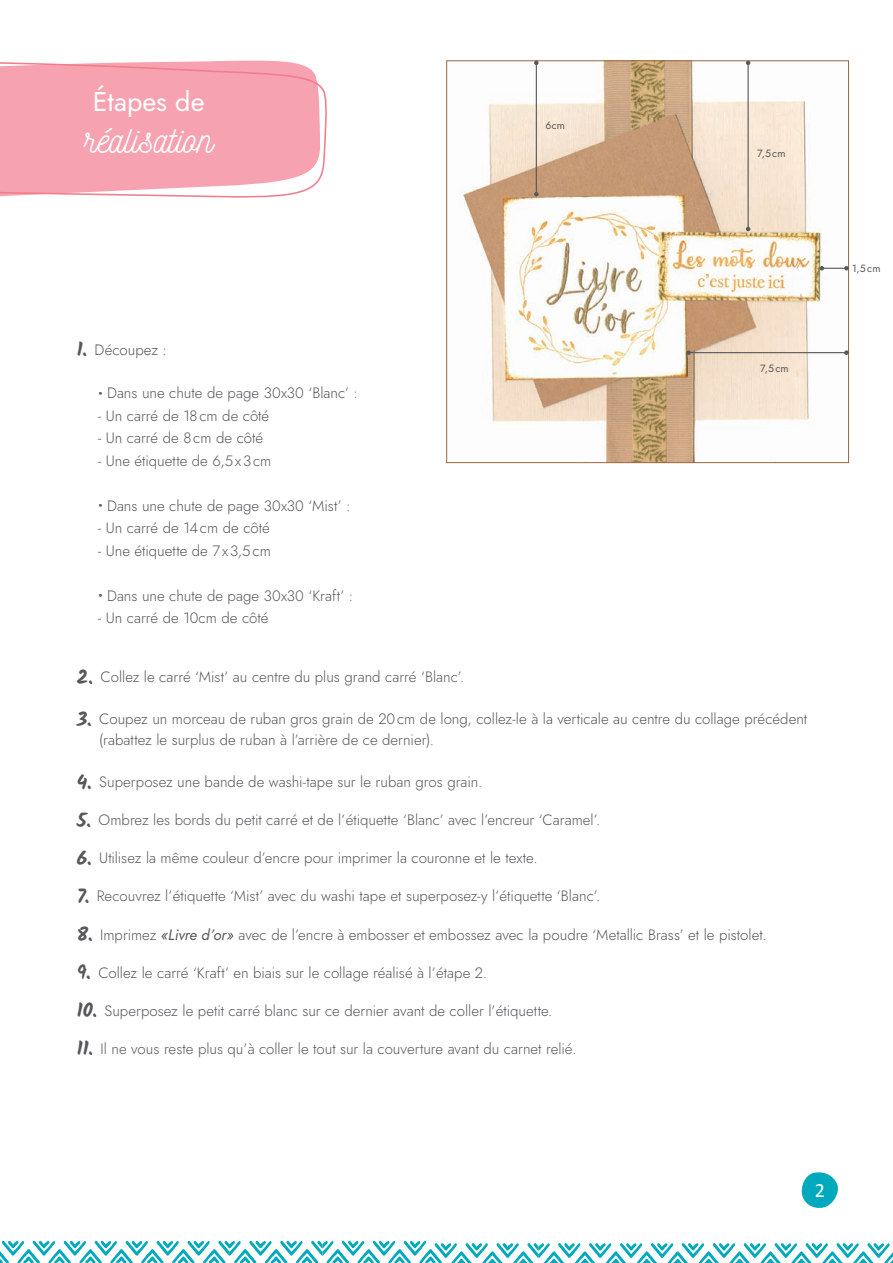
<style>
.page{position:relative;width:893px;height:1263px;background:#fff}
.page>*{position:absolute;margin:0;border:0;box-sizing:border-box;transform-origin:0 0}
.t1{font:37.5px "Nickainley";color:#fff}
.t2{font:27px "Jost";color:#fff}
.t3{font:20.25px "Calibri";color:#fff}
.t4{font:300 15px/21px "Jost";color:#57585a}
.t5{font:10.5px "Jost";letter-spacing:.02em;color:#57585a}
.s1{font-family:"Kalam";font-weight:700;font-size:19.5px}
.s2{font-weight:700}
.s3{font-weight:400;font-style:italic}
</style>
<div class="page">
<svg style="left:0;top:1240px;width:893px;height:23px"></svg>
<svg style="left:0;top:60px;width:327px;height:138px;background:#f6aab8"></svg>
<svg style="left:801px;top:1172px;width:37px;height:36px"></svg>
<img style="left:463px;top:63px;width:384px;height:398px">
<svg style="left:820px;top:266px;width:29px;height:4px"></svg>
<hr style="left:747px;top:63px;width:2px;height:166px;background:#57585a">
<svg style="left:746px;top:227px;width:4px;height:4px"></svg>
<svg style="left:746px;top:61px;width:4px;height:4px"></svg>
<hr style="left:689px;top:352px;width:157px;height:1px;background:#57585a">
<svg style="left:844px;top:350px;width:5px;height:5px"></svg>
<svg style="left:686px;top:350px;width:5px;height:5px"></svg>
<hr style="left:536px;top:63px;width:1px;height:131px;background:#57585a">
<svg style="left:534px;top:61px;width:5px;height:4px"></svg>
<svg style="left:534px;top:192px;width:5px;height:4px"></svg>
<p class="t2" style="left:93px;top:83px;width:113px">Étapes de</p>
<p class="t1" style="left:84px;top:116px;width:131px">réalisation</p>
<p class="t4" style="left:77px;top:339px;width:92px"><span class="s1">1.</span> Découpez :</p>
<p class="t4" style="left:98px;top:382px;width:262px"><span class="s2">•</span> Dans une chute de page 30x30 ‘Blanc’ :</p>
<p class="t4" style="left:98px;top:405px;width:173px">- Un carré de 18cm de côté</p>
<p class="t4" style="left:98px;top:427px;width:166px">- Un carré de 8cm de côté</p>
<p class="t4" style="left:98px;top:450px;width:175px">- Une étiquette de 6,5x3cm</p>
<p class="t4" style="left:98px;top:495px;width:254px"><span class="s2">•</span> Dans une chute de page 30x30 ‘Mist’ :</p>
<p class="t4" style="left:98px;top:517px;width:173px">- Un carré de 14cm de côté</p>
<p class="t4" style="left:98px;top:540px;width:174px">- Une étiquette de 7x3,5cm</p>
<p class="t4" style="left:98px;top:585px;width:257px"><span class="s2">•</span> Dans une chute de page 30x30 ‘Kraft’ :</p>
<p class="t4" style="left:98px;top:607px;width:172px">- Un carré de 10cm de côté</p>
<p class="t5" style="left:545px;top:118px;width:21px">6cm</p>
<p class="t5" style="left:757px;top:146px;width:30px">7,5cm</p>
<p class="t5" style="left:760px;top:361px;width:30px">7,5cm</p>
<p class="t4" style="left:77px;top:667px;width:389px"><span class="s1">2.</span> Collez le carré ‘Mist’ au centre du plus grand carré ‘Blanc’.</p>
<p class="t4" style="left:99px;top:709px;width:709px;text-indent:-22px"><span class="s1">3.</span> Coupez un morceau de ruban gros grain de 20cm de long, collez-le à la verticale au centre du collage précédent (rabattez le surplus de ruban à l’arrière de ce dernier).</p>
<p class="t4" style="left:77px;top:772px;width:407px"><span class="s1">4.</span> Superposez une bande de washi-tape sur le ruban gros grain.</p>
<p class="t4" style="left:77px;top:810px;width:525px"><span class="s1">5.</span> Ombrez les bords du petit carré et de l’étiquette ‘Blanc’ avec l’encreur ‘Caramel’.</p>
<p class="t4" style="left:77px;top:848px;width:462px"><span class="s1">6.</span> Utilisez la même couleur d’encre pour imprimer la couronne et le texte.</p>
<p class="t4" style="left:77px;top:886px;width:525px"><span class="s1">7.</span> Recouvrez l’étiquette ‘Mist’ avec du washi tape et superposez-y l’étiquette ‘Blanc’.</p>
<p class="t4" style="left:77px;top:924px;width:691px"><span class="s1">8.</span> Imprimez <span class="s3">«Livre d’or»</span> avec de l’encre à embosser et embossez avec la poudre ‘Metallic Brass’ et le pistolet.</p>
<p class="t4" style="left:77px;top:962px;width:412px"><span class="s1">9.</span> Collez le carré ‘Kraft’ en biais sur le collage réalisé à l’étape 2.</p>
<p class="t4" style="left:77px;top:1000px;width:477px"><span class="s1">10.</span> Superposez le petit carré blanc sur ce dernier avant de coller l’étiquette.</p>
<p class="t4" style="left:77px;top:1038px;width:501px"><span class="s1">11.</span> Il ne vous reste plus qu’à coller le tout sur la couverture avant du carnet relié.</p>
<p class="t5" style="left:852px;top:261px;width:30px">1,5cm</p>
<p class="t3" style="left:815px;top:1177px;width:12px">2</p>
</div>
